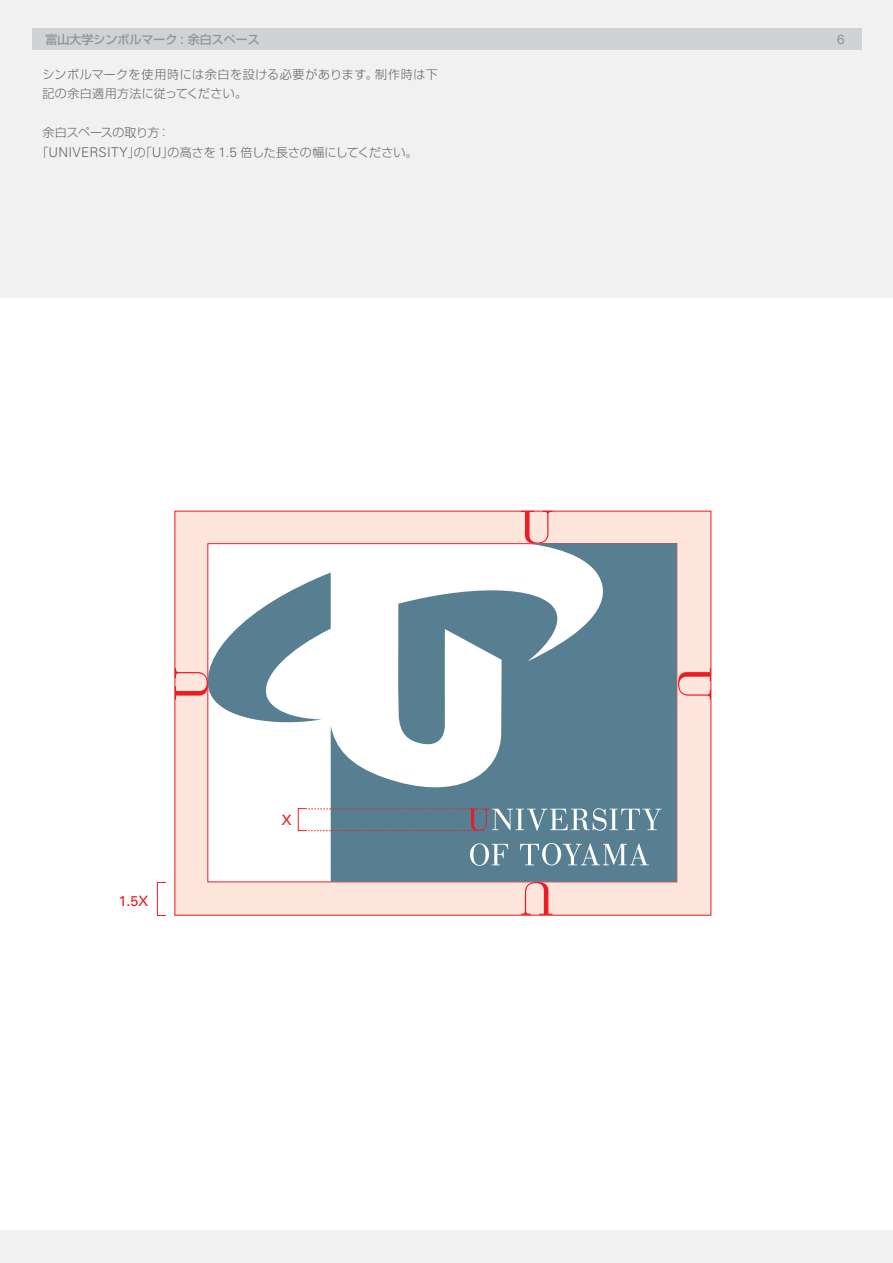
<style>
.page{position:relative;width:893px;height:1263px;background:#f1f1f2}
.page>*{position:absolute;margin:0;border:0;box-sizing:border-box;transform-origin:0 0}
.t1{font:14.25px "Univers";color:#ed1c24}
.t2{font:13.5px "Helvetica Neue";color:#939598}
.t3{font:300 12px/19.5px "Shin Go";letter-spacing:.02em;color:#666}
.t4{font:300 12px/19.5px "Shin Go";letter-spacing:-.01em;color:#666}
.t5{font:500 12px "Shin Go";color:#939598}
.s1{font-family:"Univers";font-size:13.5px}
</style>
<div class="page">
<div style="left:0;top:298px;width:893px;height:931px;background:#fff"></div>
<div style="left:175px;top:511px;width:536px;height:404px;background:#fee6dc"></div>
<div style="left:32px;top:28px;width:829px;height:22px;background:#d1d2d4"></div>
<svg style="left:521px;top:511px;width:31px;height:32px"></svg>
<svg style="left:521px;top:882px;width:31px;height:33px"></svg>
<svg style="left:678px;top:668px;width:33px;height:32px"></svg>
<div style="left:208px;top:544px;width:469px;height:338px;background:#fff"></div>
<svg style="left:331px;top:544px;width:346px;height:338px;fill:#587f91"></svg>
<svg style="left:470px;top:843px;width:38px;height:23px"></svg>
<svg style="left:520px;top:843px;width:129px;height:22px;background:#7e9caa"></svg>
<svg style="left:175px;top:573px;width:156px;height:154px"></svg>
<svg style="left:308px;top:808px;width:353px;height:23px;background:#7992a0"></svg>
<div style="left:298px;top:808px;width:9px;height:23px;border:1px solid #ed1c24"></div>
<div style="left:157px;top:882px;width:9px;height:34px;border:1px solid #ed1c24"></div>
<p class="t5" style="left:46px;top:35px;width:216px">富山大学シンボルマーク : 余白スペース</p>
<p class="t2" style="left:837px;top:31px;width:9px">6</p>
<p class="t3" style="left:42px;top:66px;width:397px">シンボルマークを使用時には余白を設ける必要があります。制作時は下記の余白適用方法に従ってください。</p>
<p class="t4" style="left:36px;top:125px;width:383px;text-indent:6px">余白スペースの取り方：<br>「<span class="s1">UNIVERSITY</span>」の「<span class="s1">U</span>」の高さを <span class="s1">1.5</span> 倍した長さの幅にしてください。</p>
<p class="t1" style="left:118px;top:896px;width:32px">1.5X</p>
<p class="t1" style="left:281px;top:815px;width:12px">X</p>
</div>
